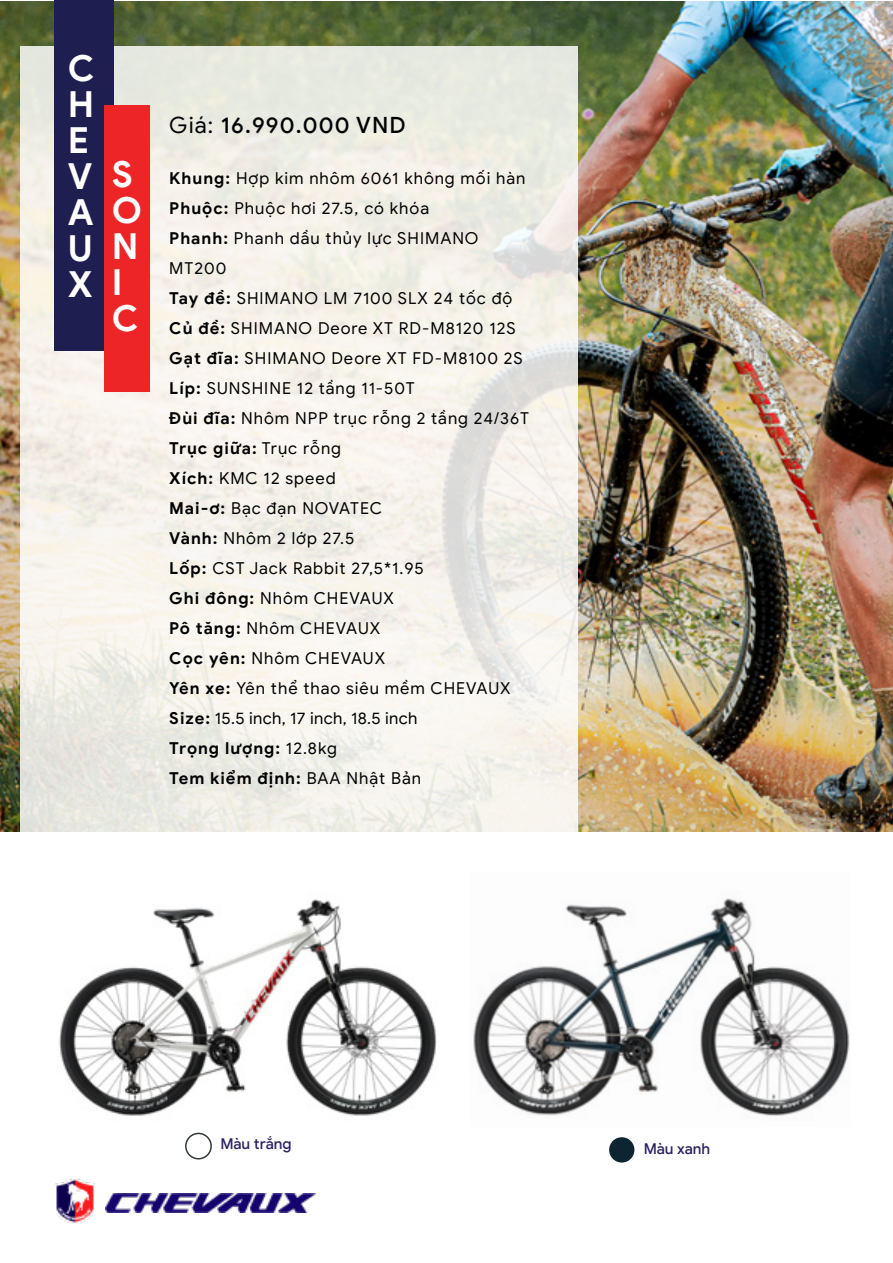
<style>
.page{position:relative;width:893px;height:1263px;background:#fff}
.page>*{position:absolute;margin:0;border:0;box-sizing:border-box;transform-origin:0 0}
.t1{font:700 36px/36px "Google Sans";color:#fff}
.t2{font:500 22.5px "Google Sans";letter-spacing:.05em;color:#000101}
.t3{font:16.5px/30px "Google Sans";letter-spacing:.06em;color:#000101}
.t4{font:500 15px "Google Sans";color:#2c2462}
.s1{font-weight:400}
.s2{font-weight:700}
.s3{font-weight:700;color:#000}
.s4{color:#000}
</style>
<div class="page">
<img style="left:0;top:2px;width:893px;height:830px">
<svg style="left:20px;top:46px;width:558px;height:786px;fill:#f5f1e9"></svg>
<div style="left:54px;top:0;width:59px;height:350px;background:#1f1e50"></div>
<div style="left:104px;top:105px;width:46px;height:286px;background:#ee2526"></div>
<img style="left:59px;top:899px;width:378px;height:217px">
<img style="left:473px;top:898px;width:377px;height:218px">
<div style="left:185px;top:1133px;width:27px;height:26px;border:2px solid #33383b;border-radius:50%"></div>
<div style="left:609px;top:1137px;width:25px;height:25px;background:#0d2531;border-radius:50%"></div>
<img style="left:106px;top:1194px;width:210px;height:18px">
<img style="left:56px;top:1178px;width:38px;height:45px">
<h1 class="t1" style="left:68px;top:50px;width:28px">C<br>H<br>E<br>V<br>A<br>U<br>X</h1>
<h1 class="t1" style="left:67px;top:145px;width:32px">S<br>O<br>N<br>I<br>C</h1>
<h1 class="t1" style="left:112px;top:156px;width:32px">S<br>O<br>N<br>I<br>C</h1>
<h2 class="t2" style="left:169px;top:110px;width:238px"><span class="s1">Giá:</span> 16.990.000 VND</h2>
<p class="t3" style="left:169px;top:163px;width:361px"><span class="s2">Khung:</span> Hợp kim nhôm 6061 không mối hàn<br><span class="s2">Phuộc:</span> Phuộc hơi 27.5, có khóa<br><span class="s2">Phanh:</span> Phanh dầu thủy lực SHIMANO<br>MT200<br><span class="s2">Tay đề:</span> SHIMANO LM 7100 SLX 24 tốc độ<br><span class="s2">Củ đề:</span> SHIMANO Deore XT RD-M8120 12S<br><span class="s2">Gạt đĩa:</span> SHIMANO Deore XT FD-M8100 2S<br><span class="s2">Líp:</span> SUNSHINE 12 tầng 11-50T<br><span class="s2">Đùi đĩa:</span> Nhôm NPP trục rỗng 2 tầng 24/36T<br><span class="s3">Trục giữa:</span> <span class="s4">Trục rỗng<br></span><span class="s2">Xích:</span> KMC 12 speed<br><span class="s2">Mai-ơ:</span> Bạc đạn NOVATEC<br><span class="s2">Vành:</span> Nhôm 2 lớp 27.5<br><span class="s2">Lốp:</span> CST Jack Rabbit 27,5*1.95<br><span class="s2">Ghi đông:</span> Nhôm CHEVAUX<br><span class="s2">Pô tăng:</span> Nhôm CHEVAUX<br><span class="s2">Cọc yên:</span> Nhôm CHEVAUX<br><span class="s2">Yên xe:</span> Yên thể thao siêu mềm CHEVAUX<br><span class="s2">Size:</span> 15.5 inch, 17 inch, 18.5 inch<br><span class="s2">Trọng lượng:</span> 12.8kg<br><span class="s2">Tem kiểm định:</span> BAA Nhật Bản</p>
<p class="t4" style="left:220px;top:1134px;width:73px">Màu trắng</p>
<p class="t4" style="left:644px;top:1139px;width:68px">Màu xanh</p>
</div>
